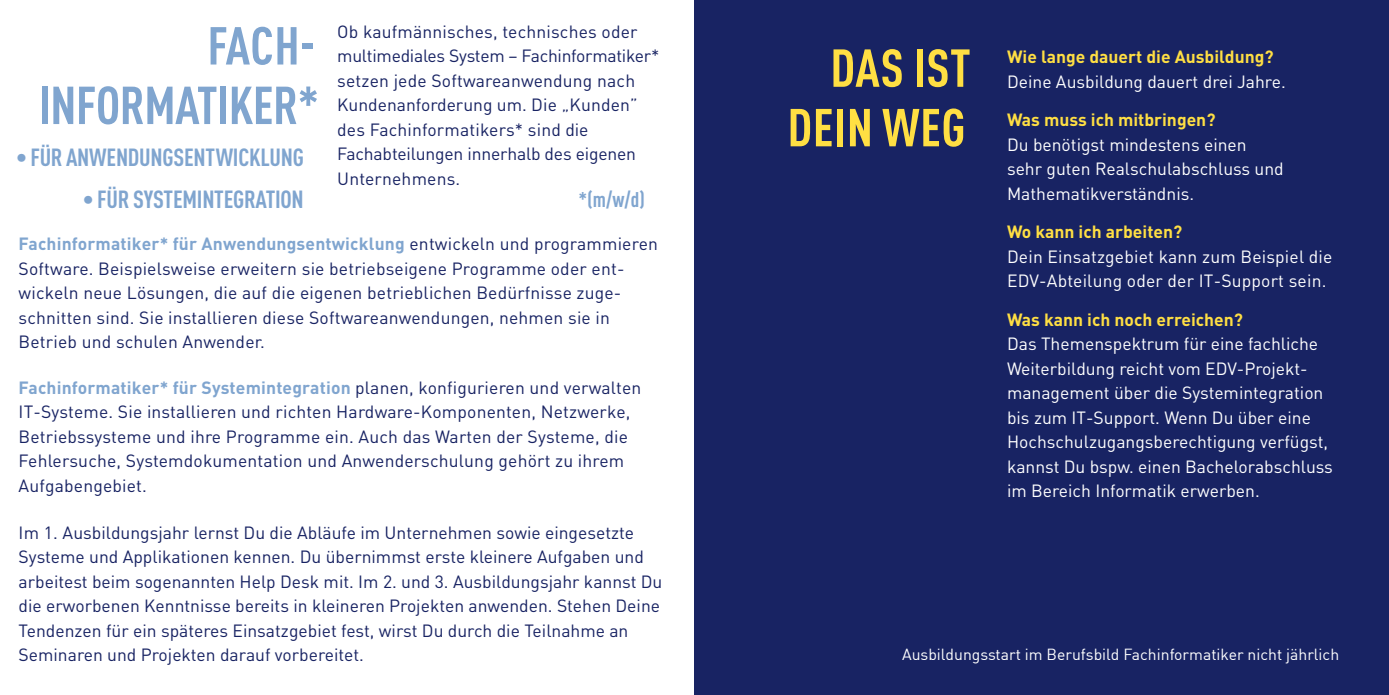
<style>
.page{position:relative;width:1389px;height:695px;background:#fff}
.page>*{position:absolute;margin:0;border:0;box-sizing:border-box;transform-origin:0 0}
.t1{font:700 condensed 52.5px/59.5px "DIN Pro";letter-spacing:-.01em;color:#80a5cf;text-align:right}
.t2{font:700 condensed 52.5px/59.5px "DIN Pro";letter-spacing:.01em;color:#ffdf43;text-align:right}
.t3{font:700 condensed 24.5px "DIN Pro";letter-spacing:-.01em;color:#80a5cf}
.t4{font:700 condensed 21px "DIN Pro";color:#80a5cf}
.t5{font:17.5px/24.5px "DIN Pro";color:#182363}
.t6{font:17.5px/24.5px "DIN Pro";color:#fff}
.t7{font:700 17.5px "DIN Pro";color:#ffdf43}
.t8{font:15.75px "DIN";color:#fff}
.s1{font-weight:700;color:#80a5cf}
</style>
<div class="page">
<div style="left:694px;top:0;width:695px;height:694px;background:#182363"></div>
<p class="t5" style="left:337px;top:18px;width:324px">Ob kaufmännisches, technisches oder multimediales System – Fachinformatiker* setzen jede Softwareanwendung nach Kundenanforderung um. Die „Kunden” des Fachinformatikers* sind die Fachabteilungen innerhalb des eigenen Unternehmens.</p>
<h1 class="t1" style="left:39px;top:15px;width:282px">FACH-<br>INFORMATIKER*</h1>
<h2 class="t3" style="left:16px;top:142px;width:289px">• FÜR ANWENDUNGSENTWICKLUNG</h2>
<h2 class="t3" style="left:83px;top:184px;width:222px">• FÜR SYSTEMINTEGRATION</h2>
<p class="t4" style="left:579px;top:186px;width:68px">*(m/w/d)</p>
<p class="t5" style="left:19px;top:231px;width:641px"><span class="s1">Fachinformatiker* für Anwendungsentwicklung</span> entwickeln und programmieren Software. Beispielsweise erweitern sie betriebseigene Programme oder ent&shy;wickeln neue Lösungen, die auf die eigenen betrieblichen Bedürfnisse zuge&shy;schnitten sind. Sie installieren diese Softwareanwendungen, nehmen sie in Betrieb und schulen Anwender.</p>
<p class="t5" style="left:19px;top:374px;width:624px"><span class="s1">Fachinformatiker* für Systemintegration</span> planen, konfigurieren und verwalten IT-Systeme. Sie installieren und richten Hardware-Komponenten, Netzwerke, Betriebssysteme und ihre Programme ein. Auch das Warten der Systeme, die Fehlersuche, Systemdokumentation und Anwenderschulung gehört zu ihrem Aufgabengebiet.</p>
<p class="t5" style="left:19px;top:519px;width:645px">Im 1. Ausbildungsjahr lernst Du die Abläufe im Unternehmen sowie eingesetzte Systeme und Applikationen kennen. Du übernimmst erste kleinere Aufgaben und arbeitest beim sogenannten Help Desk mit. Im 2. und 3. Ausbildungsjahr kannst Du die erworbenen Kenntnisse bereits in kleineren Projekten anwenden. Stehen Deine Tendenzen für ein späteres Einsatzgebiet fest, wirst Du durch die Teilnahme an Seminaren und Projekten darauf vorbereitet.</p>
<h1 class="t2" style="left:787px;top:38px;width:185px">DAS IST<br>DEIN WEG</h1>
<p class="t7" style="left:1007px;top:45px;width:268px">Wie lange dauert die Ausbildung?</p>
<p class="t6" style="left:1007px;top:68px;width:280px">Deine Ausbildung dauert drei Jahre.</p>
<p class="t7" style="left:1007px;top:108px;width:210px">Was muss ich mitbringen?</p>
<p class="t6" style="left:1007px;top:131px;width:278px">Du benötigst mindestens einen sehr guten Realschulabschluss und<br>Mathematikverständnis.</p>
<p class="t7" style="left:1007px;top:220px;width:177px">Wo kann ich arbeiten?</p>
<p class="t6" style="left:1007px;top:243px;width:327px">Dein Einsatzgebiet kann zum Beispiel die<br>EDV-Abteilung oder der IT-Support sein.</p>
<p class="t7" style="left:1007px;top:307px;width:237px">Was kann ich noch erreichen?</p>
<p class="t6" style="left:1007px;top:331px;width:327px">Das Themenspektrum für eine fachliche Weiterbildung reicht vom EDV-Projekt&shy;management über die Systemintegration bis zum IT-Support. Wenn Du über eine Hochschulzugangsberechtigung verfügst, kannst Du bspw. einen Bachelorabschluss im Bereich Informatik erwerben.</p>
<p class="t8" style="left:902px;top:644px;width:439px">Ausbildungsstart im Berufsbild Fachinformatiker nicht jährlich</p>
</div>
